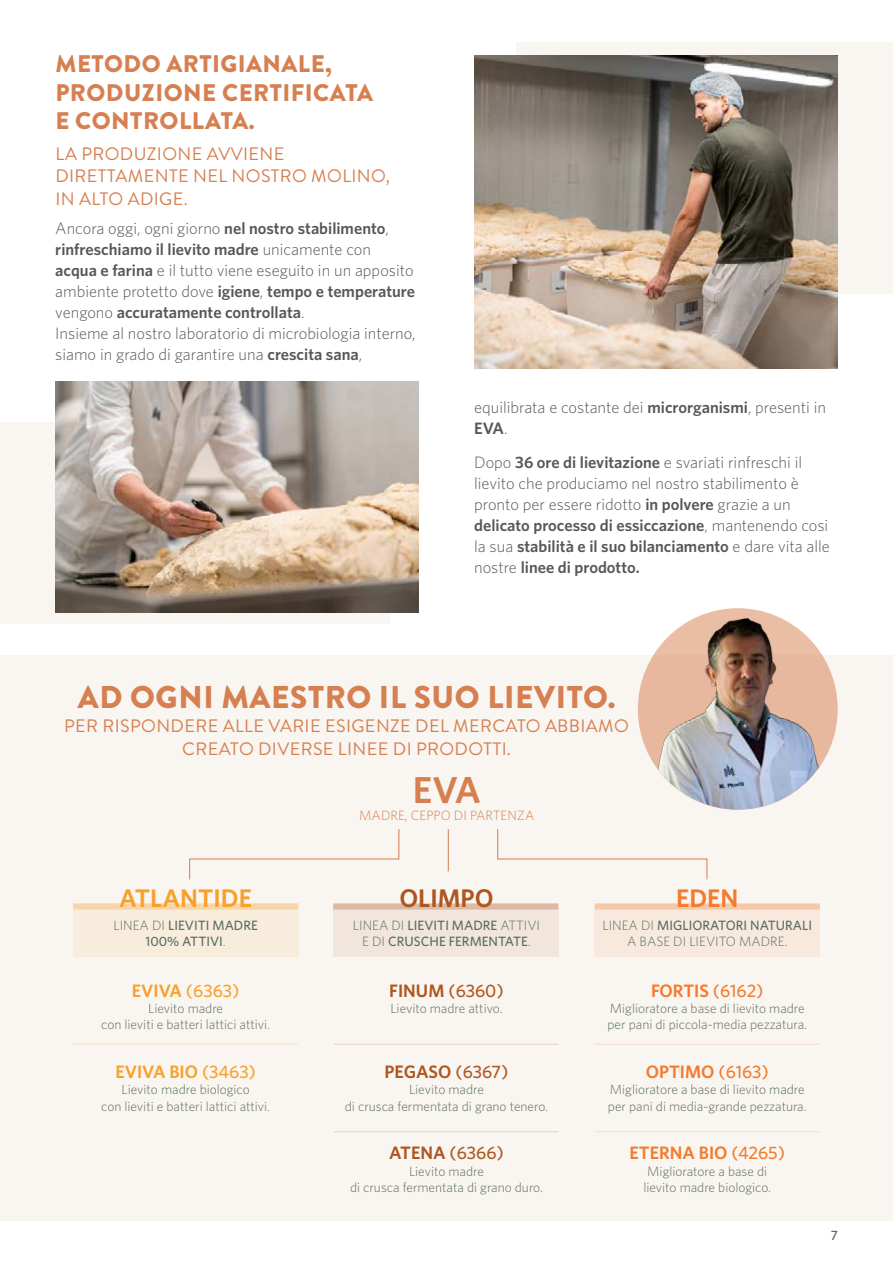
<style>
.page{position:relative;width:893px;height:1263px;background:#fff}
.page>*{position:absolute;margin:0;border:0;box-sizing:border-box;transform-origin:0 0}
.t1{font:600 37.5px "Whitney HTF";color:#d67f50}
.Titoli_interni{font:900 31.5px "Brandon Grotesque";letter-spacing:.02em;color:#d67f50}
.t2{font:600 25.5px "Whitney HTF";color:#f8a02b}
.t3{font:600 25.5px "Whitney HTF";color:#ae561f}
.t4{font:600 25.5px "Whitney HTF";color:#f47b2d}
.Nomi_prodotti{font:900 24px "Brandon Grotesque";letter-spacing:.02em;color:#d67f50}
.Sottotitoli_paragrafo-12pt_regular{font:18px/22.5px "Brandon Grotesque";letter-spacing:.02em;color:#d67f50;text-align:center}
.t5{font:600 18px "Whitney HTF";color:#f47b2d}
.t6{font:500 18px "Whitney HTF";color:#ae561f}
.t7{font:600 18px "Whitney HTF";color:#f8a02b}
.t8{font:600 18px "Whitney HTF";color:#ae561f}
.t9{font:500 18px "Whitney HTF";color:#f8a02b}
.Paragrafo{font:300 16.5px/21px "Whitney HTF";color:#57585a}
.t10{font:300 13.5px "Whitney HTF";color:#5a6d61}
.t11{font:500 13.5px "Whitney HTF";color:#5a6d61}
.t12{font:300 13.5px "Whitney HTF";color:#d67f50}
.t13{font:500 13.5px "Brandon Grotesque";color:#5a6d61}
.s1{font-weight:600}
.s2{font-weight:300}
.s3{font-weight:500}
</style>
<div class="page">
<div style="left:517px;top:43px;width:376px;height:251px;background:#f9f5f1"></div>
<div style="left:0;top:655px;width:893px;height:565px;background:#f9f5f1"></div>
<div style="left:0;top:422px;width:389px;height:201px;background:#f9f5f1"></div>
<img style="left:55px;top:381px;width:364px;height:231px">
<img style="left:474px;top:55px;width:364px;height:314px">
<img style="left:638px;top:608px;width:200px;height:201px">
<div style="left:333px;top:903px;width:225px;height:54px;background:#f1e5dc"></div>
<div style="left:73px;top:903px;width:225px;height:54px;background:#f8ecdd"></div>
<div style="left:595px;top:903px;width:225px;height:54px;background:#f8e9dd"></div>
<div style="left:73px;top:903px;width:225px;height:6px;background:#f8d5a7"></div>
<div style="left:333px;top:903px;width:225px;height:6px;background:#ddbaa3"></div>
<div style="left:595px;top:903px;width:225px;height:6px;background:#f6c8a8"></div>
<hr style="left:448px;top:829px;width:1px;height:42px;background:#d67f50">
<hr style="left:73px;top:1044px;width:225px;height:1px;background:#f8a02b">
<hr style="left:333px;top:1044px;width:225px;height:1px;background:#ae561f">
<hr style="left:595px;top:1044px;width:225px;height:1px;background:#f47b2d">
<hr style="left:333px;top:1131px;width:225px;height:1px;background:#ae561f">
<hr style="left:595px;top:1131px;width:225px;height:1px;background:#f47b2d">
<svg style="left:189px;top:829px;width:211px;height:51px"></svg>
<svg style="left:497px;top:829px;width:211px;height:51px"></svg>
<p class="Nomi_prodotti" style="left:55px;top:47px;width:278px">METODO ARTIGIANALE,</p>
<p class="Nomi_prodotti" style="left:55px;top:75px;width:319px">PRODUZIONE CERTIFICATA</p>
<p class="Nomi_prodotti" style="left:55px;top:104px;width:201px">E CONTROLLATA.</p>
<p class="Sottotitoli_paragrafo-12pt_regular" style="left:55px;top:142px;width:336px;text-align:left">LA PRODUZIONE AVVIENE<br>DIRETTAMENTE NEL NOSTRO MOLINO,</p>
<p class="Sottotitoli_paragrafo-12pt_regular" style="left:55px;top:187px;width:134px">IN ALTO ADIGE.</p>
<p class="Paragrafo" style="left:55px;top:218px;width:362px">Ancora oggi, ogni giorno <span class="s1">nel nostro stabilimento</span>, <span class="s1">rinfreschiamo il lievito madre</span> unicamente con <span class="s1">acqua e farina</span> e il tutto viene eseguito in un apposito ambiente protetto dove <span class="s1">igiene</span>, <span class="s1">tempo e temperature </span>vengono <span class="s1">accuratamente controllata</span>.<br>Insieme al nostro laboratorio di microbiologia interno, siamo in grado di garantire una <span class="s1">crescita sana</span>,</p>
<p class="Paragrafo" style="left:474px;top:397px;width:353px">equilibrata e costante dei <span class="s1">microrganismi</span>, presenti in<br><span class="s1">EVA</span>.</p>
<p class="Paragrafo" style="left:474px;top:451px;width:357px">Dopo <span class="s1">36 ore di lievitazione</span> e svariati rinfreschi il lievito che produciamo nel nostro stabilimento è pronto per essere ridotto <span class="s1">in polvere</span> grazie a un <span class="s1">delicato processo di essiccazione</span>, mantenendo cosi la sua <span class="s1">stabilità e il suo bilanciamento</span> e dare vita alle nostre <span class="s1">linee di prodotto.</span></p>
<p class="Titoli_interni" style="left:78px;top:675px;width:539px">AD OGNI MAESTRO IL SUO LIEVITO.</p>
<p class="Sottotitoli_paragrafo-12pt_regular" style="left:64px;top:715px;width:566px">PER RISPONDERE ALLE VARIE ESIGENZE DEL MERCATO ABBIAMO<br>CREATO DIVERSE LINEE DI PRODOTTI.</p>
<p class="t1" style="left:413px;top:767px;width:69px">EVA</p>
<p class="t12" style="left:359px;top:807px;width:177px">MADRE, CEPPO DI PARTENZA</p>
<p class="t2" style="left:119px;top:883px;width:134px">ATLANTIDE</p>
<p class="t3" style="left:399px;top:883px;width:96px">OLIMPO</p>
<p class="t4" style="left:676px;top:883px;width:64px">EDEN</p>
<p class="t11" style="left:113px;top:917px;width:146px"><span class="s2">LINEA DI</span> LIEVITI MADRE</p>
<p class="t11" style="left:146px;top:933px;width:82px">100% ATTIVI<span class="s2">.</span></p>
<p class="t9" style="left:132px;top:980px;width:109px"><span class="s1">EVIVA</span> (6363)</p>
<p class="t10" style="left:148px;top:1000px;width:76px">Lievito madre</p>
<p class="t10" style="left:101px;top:1017px;width:170px">con lieviti e batteri lattici attivi.</p>
<p class="t7" style="left:115px;top:1061px;width:142px">EVIVA BIO <span class="s3">(3463)</span></p>
<p class="t10" style="left:122px;top:1082px;width:130px">Lievito madre biologico</p>
<p class="t10" style="left:101px;top:1098px;width:170px">con lieviti e batteri lattici attivi.</p>
<p class="t10" style="left:353px;top:917px;width:189px">LINEA DI <span class="s3">LIEVITI MADRE</span> ATTIVI</p>
<p class="t11" style="left:362px;top:933px;width:170px"><span class="s2">E DI</span> CRUSCHE FERMENTATE<span class="s2">.</span></p>
<p class="t6" style="left:389px;top:980px;width:116px"><span class="s1">FINUM</span> (6360)</p>
<p class="t10" style="left:390px;top:1000px;width:114px">Lievito madre attivo.</p>
<p class="t8" style="left:385px;top:1061px;width:125px">PEGASO <span class="s3">(6367)</span></p>
<p class="t10" style="left:409px;top:1082px;width:76px">Lievito madre</p>
<p class="t10" style="left:345px;top:1098px;width:205px">di crusca fermentata di grano tenero.</p>
<p class="t6" style="left:389px;top:1142px;width:116px"><span class="s1">ATENA</span> (6366)</p>
<p class="t10" style="left:409px;top:1163px;width:76px">Lievito madre</p>
<p class="t10" style="left:350px;top:1179px;width:194px">di crusca fermentata di grano duro.</p>
<p class="t11" style="left:602px;top:917px;width:211px"><span class="s2">LINEA DI</span> MIGLIORATORI NATURALI</p>
<p class="t10" style="left:627px;top:933px;width:162px">A BASE DI LIEVITO MADRE.</p>
<p class="t5" style="left:651px;top:980px;width:114px">FORTIS <span class="s3">(6162)</span></p>
<p class="t10" style="left:610px;top:1000px;width:196px">Miglioratore a base di lievito madre</p>
<p class="t10" style="left:607px;top:1017px;width:201px">per pani di piccola-media pezzatura.</p>
<p class="t5" style="left:646px;top:1061px;width:125px">OPTIMO <span class="s3">(6163)</span></p>
<p class="t10" style="left:610px;top:1082px;width:196px">Miglioratore a base di lievito madre</p>
<p class="t10" style="left:608px;top:1098px;width:200px">per pani di media-grande pezzatura.</p>
<p class="t5" style="left:630px;top:1142px;width:157px">ETERNA BIO <span class="s3">(4265)</span></p>
<p class="t10" style="left:647px;top:1163px;width:121px">Miglioratore a base di</p>
<p class="t10" style="left:643px;top:1179px;width:129px">lievito madre biologico.</p>
<p class="t13" style="left:831px;top:1226px;width:8px">7</p>
</div>
